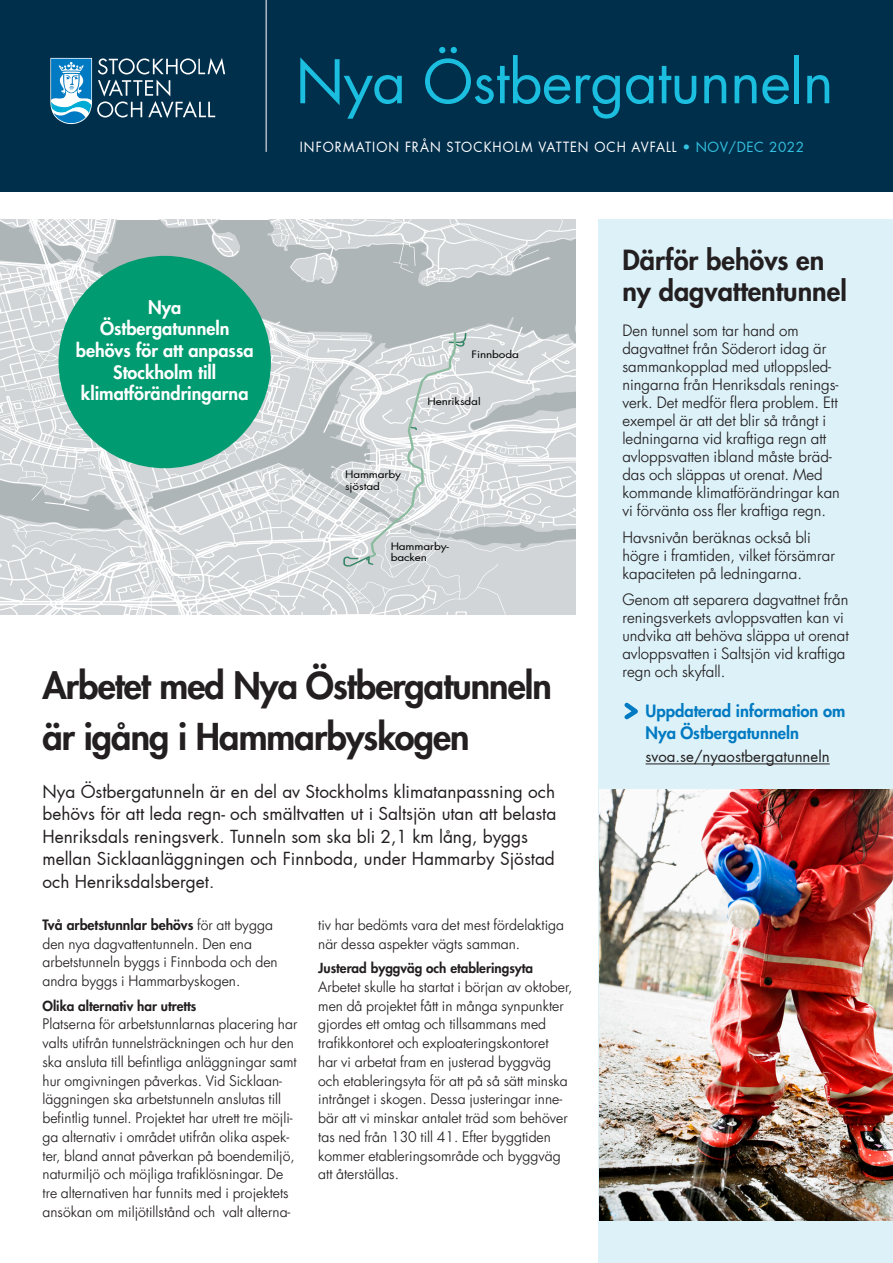
<style>
.page{position:relative;width:893px;height:1263px;background:#fff}
.page>*{position:absolute;margin:0;border:0;box-sizing:border-box;transform-origin:0 0}
.svoa_Rubrik{font:58.5px "Futura";letter-spacing:-.01em;color:#1cbedf}
.t1{font:800 36px/51px "Futura LT Pro";letter-spacing:-.025em;color:#231f20}
.svoa_Rubrik-2{font:800 27px/31.5px "Futura LT Pro";color:#231f20}
.Svoa_mellis_gemen{font:800 18px/21.6px "Futura LT Pro";color:#fff;text-align:center}
.svoa_Ingress{font:17.25px/22.5px "Futura";color:#231f20}
.Svoa_mellis_gemen-2{font:800 16.5px "Futura LT Pro";color:#007ac2}
.Bröd_SemiLight_9_12{font:15px/18px "Futura L Tfor SVOA Sm Lt";color:#231f20}
.Svoa_mellis_gemen-3{font:15px "Futura";color:#231f20}
.svoa_bröd_SemiLight{font:13.95px/18.8px "Futura L Tfor SVOA Sm Lt";color:#231f20}
.Svoa_mellis_gemen-4{font:800 13.5px "Futura LT Pro";color:#231f20}
.t2{font:13.5px "Futura";letter-spacing:.075em;color:#fff;scale:.95 1}
.t3{font:9.75px/11.7px "Futura";letter-spacing:-.01em;color:#000;scale:1.2 1}
.s1{color:#34c2e1}
.s2{font-family:"Futura LT Pro";font-weight:800}
</style>
<div class="page">
<div style="left:599px;top:220px;width:294px;height:1043px;background:#dcf1f8"></div>
<div style="left:0;top:0;width:893px;height:191px;background:#002f4c"></div>
<svg style="left:50px;top:58px;width:175px;height:66px"></svg>
<hr style="left:266px;top:0;width:1px;height:152px;background:#fff">
<svg style="left:0;top:220px;width:575px;height:394px;background:#ced3d4"></svg>
<svg style="left:343px;top:331px;width:124px;height:236px"></svg>
<div style="left:59px;top:256px;width:212px;height:212px;background:#009b70;border-radius:50%"></div>
<img style="left:600px;top:790px;width:293px;height:430px">
<hr style="left:646px;top:763px;width:184px;height:1px;background:#231f20">
<svg style="left:624px;top:702px;width:14px;height:18px"></svg>
<p class="svoa_Rubrik" style="left:296px;top:44px;width:540px">Nya Östbergatunneln</p>
<p class="t2" style="left:300px;top:139px;width:532px">INFORMATION FRÅN STOCKHOLM VATTEN OCH AVFALL <span class="s1">• NOV/DEC 2022</span></p>
<p class="Svoa_mellis_gemen" style="left:148px;top:296px;width:35px">Nya</p>
<p class="Svoa_mellis_gemen" style="left:100px;top:317px;width:131px">Östbergatunneln</p>
<p class="Svoa_mellis_gemen" style="left:76px;top:339px;width:179px">behövs för att anpassa<br>Stockholm till klimatförändringarna</p>
<p class="t3" style="left:472px;top:349px;width:41px">Finnboda</p>
<p class="t3" style="left:345px;top:469px;width:48px">Hammarby sjöstad</p>
<p class="t3" style="left:427px;top:396px;width:46px">Henriksdal</p>
<p class="t3" style="left:391px;top:540px;width:50px">Hammarby&shy;backen</p>
<p class="t1" style="left:43px;top:658px;width:511px">Arbetet med Nya Östbergatunneln är igång i Hammarbyskogen</p>
<p class="svoa_Ingress" style="left:43px;top:780px;width:515px">Nya Östbergatunneln är en del av Stockholms klimatanpassning och behövs för att leda regn- och smältvatten ut i Saltsjön utan att belasta Henriksdals reningsverk. Tunneln som ska bli 2,1 km lång, byggs mellan Sicklaanläggningen och Finnboda, under Hammarby Sjöstad och Henriksdalsberget.</p>
<p class="svoa_bröd_SemiLight" style="left:43px;top:915px;width:237px"><span class="s2">Två arbetstunnlar behövs</span> för att bygga den nya dagvattentunneln. Den ena arbetstunneln byggs i Finnboda och den andra byggs i Hammarbyskogen.</p>
<p class="Svoa_mellis_gemen-4" style="left:43px;top:995px;width:155px">Olika alternativ har utretts</p>
<p class="svoa_bröd_SemiLight" style="left:43px;top:1015px;width:256px">Platserna för arbetstunnlarnas placering har valts utifrån tunnelsträckningen och hur den ska ansluta till befintliga anläggningar samt hur omgivningen påverkas. Vid Sicklaan&shy;läggningen ska arbetstunneln anslutas till befintlig tunnel. Projektet har utrett tre möjli&shy;ga alternativ i området utifrån olika aspek&shy;ter, bland annat påverkan på boendemiljö, naturmiljö och möjliga trafiklösningar. De tre alternativen har funnits med i projektets ansökan om miljötillstånd och valt alterna-</p>
<p class="svoa_bröd_SemiLight" style="left:318px;top:915px;width:247px">tiv har bedömts vara det mest fördelaktiga när dessa aspekter vägts samman.</p>
<p class="Svoa_mellis_gemen-4" style="left:318px;top:958px;width:216px">Justerad byggväg och etableringsyta</p>
<p class="svoa_bröd_SemiLight" style="left:318px;top:977px;width:256px">Arbetet skulle ha startat i början av oktober, men då projektet fått in många synpunkter gjordes ett omtag och tillsammans med trafikkontoret och exploateringskontoret<br>har vi arbetat fram en justerad byggväg och etableringsyta för att på så sätt minska intrånget i skogen. Dessa justeringar inne&shy;bär att vi minskar antalet träd som behöver tas ned från 130 till 41. Efter byggtiden kommer etableringsområde och byggväg att återställas.</p>
<p class="svoa_Rubrik-2" style="left:622px;top:243px;width:226px">Därför behövs en ny dagvattentunnel</p>
<p class="Bröd_SemiLight_9_12" style="left:622px;top:322px;width:219px">Den tunnel som tar hand om dagvattnet från Söderort idag är sammankopplad med utloppsled&shy;ningarna från Henriksdals renings&shy;verk. Det medför flera problem. Ett exempel är att det blir så trångt i ledningarna vid kraftiga regn att avloppsvatten ibland måste bräd&shy;das och släppas ut orenat. Med kommande klimatförändringar kan vi förvänta oss fler kraftiga regn.</p>
<p class="Bröd_SemiLight_9_12" style="left:622px;top:528px;width:214px">Havsnivån beräknas också bli högre i framtiden, vilket försämrar kapaciteten på ledningarna.</p>
<p class="Bröd_SemiLight_9_12" style="left:622px;top:591px;width:228px">Genom att separera dagvattnet från reningsverkets avloppsvatten kan vi undvika att behöva släppa ut orenat avloppsvatten i Saltsjön vid kraftiga regn och skyfall.</p>
<p class="Svoa_mellis_gemen-2" style="left:646px;top:699px;width:201px">Uppdaterad information om</p>
<p class="Svoa_mellis_gemen-2" style="left:646px;top:720px;width:155px">Nya Östbergatunneln</p>
<p class="Svoa_mellis_gemen-3" style="left:646px;top:747px;width:186px">svoa.se/nyaostbergatunneln</p>
</div>
